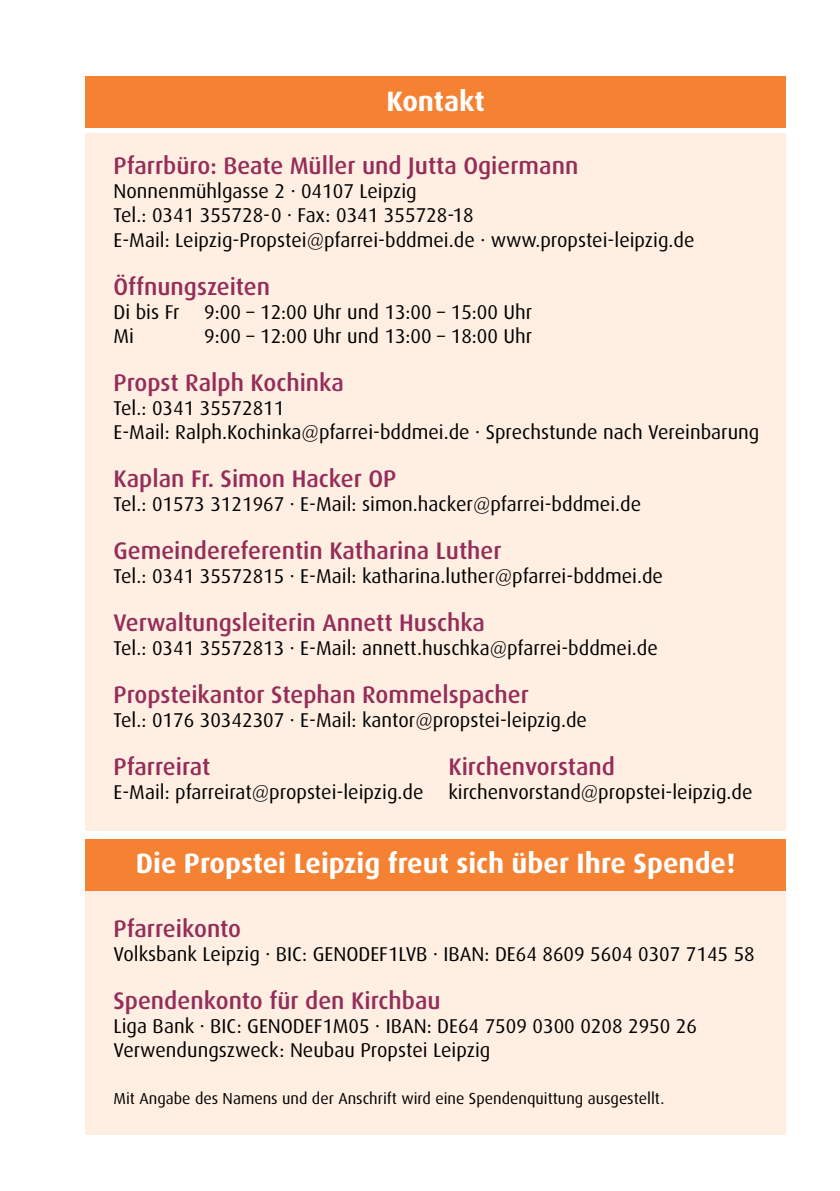
<style>
.page{position:relative;width:840px;height:1191px;background:#fff}
.page>*{position:absolute;margin:0;border:0;box-sizing:border-box;transform-origin:0 0}
.t1{font:700 28px "Dax";color:#fff}
.t2{font:500 24px "Dax";color:#942d58}
.t3{font:20px/24px "Dax";color:#000}
.t4{font:16px "Dax";color:#000}
</style>
<div class="page">
<div style="left:85px;top:879px;width:700px;height:255px;background:#ffefe3"></div>
<div style="left:85px;top:77px;width:700px;height:51px;background:#f58233"></div>
<div style="left:85px;top:133px;width:700px;height:698px;background:#ffefe3"></div>
<div style="left:85px;top:839px;width:700px;height:51px;background:#f58233"></div>
<h1 class="t1" style="left:386px;top:85px;width:100px">Kontakt</h1>
<p class="t2" style="left:113px;top:153px;width:466px">Pfarrbüro: Beate Müller und Jutta Ogiermann</p>
<p class="t3" style="left:113px;top:180px;width:582px">Nonnenmühlgasse 2 · 04107 Leipzig<br>Tel.: 0341 355728-0 · Fax: 0341 355728-18<br>E-Mail: Leipzig-Propstei@pfarrei-bddmei.de · www.propstei-leipzig.de</p>
<p class="t2" style="left:113px;top:273px;width:158px">Öffnungszeiten</p>
<p class="t3" style="left:113px;top:300px;width:420px">Di bis Fr 9:00 – 12:00 Uhr und 13:00 – 15:00 Uhr<br>Mi</p>
<p class="t3" style="left:204px;top:324px;width:329px">9:00 – 12:00 Uhr und 13:00 – 18:00 Uhr</p>
<p class="t2" style="left:113px;top:369px;width:232px">Propst Ralph Kochinka</p>
<p class="t3" style="left:113px;top:396px;width:647px">Tel.: 0341 35572811<br>E-Mail: Ralph.Kochinka@pfarrei-bddmei.de · Sprechstunde nach Vereinbarung</p>
<p class="t2" style="left:113px;top:465px;width:284px">Kaplan Fr. Simon Hacker OP</p>
<p class="t3" style="left:113px;top:492px;width:529px">Tel.: 01573 3121967 · E-Mail: simon.hacker@pfarrei-bddmei.de</p>
<p class="t2" style="left:113px;top:537px;width:389px">Gemeindereferentin Katharina Luther</p>
<p class="t3" style="left:113px;top:564px;width:550px">Tel.: 0341 35572815 · E-Mail: katharina.luther@pfarrei-bddmei.de</p>
<p class="t2" style="left:113px;top:609px;width:373px">Verwaltungsleiterin Annett Huschka</p>
<p class="t3" style="left:113px;top:636px;width:545px">Tel.: 0341 35572813 · E-Mail: annett.huschka@pfarrei-bddmei.de</p>
<p class="t2" style="left:113px;top:681px;width:416px">Propsteikantor Stephan Rommelspacher</p>
<p class="t3" style="left:113px;top:708px;width:474px">Tel.: 0176 30342307 · E-Mail: kantor@propstei-leipzig.de</p>
<p class="t2" style="left:113px;top:753px;width:98px">Pfarreirat</p>
<p class="t3" style="left:113px;top:780px;width:311px">E-Mail: pfarreirat@propstei-leipzig.de</p>
<p class="t2" style="left:448px;top:753px;width:168px">Kirchenvorstand</p>
<p class="t3" style="left:448px;top:780px;width:305px">kirchenvorstand@propstei-leipzig.de</p>
<h1 class="t1" style="left:136px;top:848px;width:600px">Die Propstei Leipzig freut sich über Ihre Spende!</h1>
<p class="t2" style="left:113px;top:915px;width:129px">Pfarreikonto</p>
<p class="t3" style="left:113px;top:942px;width:642px">Volksbank Leipzig · BIC: GENODEF1LVB · IBAN: DE64 8609 5604 0307 7145 58</p>
<p class="t2" style="left:113px;top:987px;width:328px">Spendenkonto für den Kirchbau</p>
<p class="t3" style="left:113px;top:1014px;width:584px">Liga Bank · BIC: GENODEF1M05 · IBAN: DE64 7509 0300 0208 2950 26<br>Verwendungszweck: Neubau Propstei Leipzig</p>
<p class="t4" style="left:113px;top:1089px;width:552px">Mit Angabe des Namens und der Anschrift wird eine Spendenquittung ausgestellt.</p>
</div>
